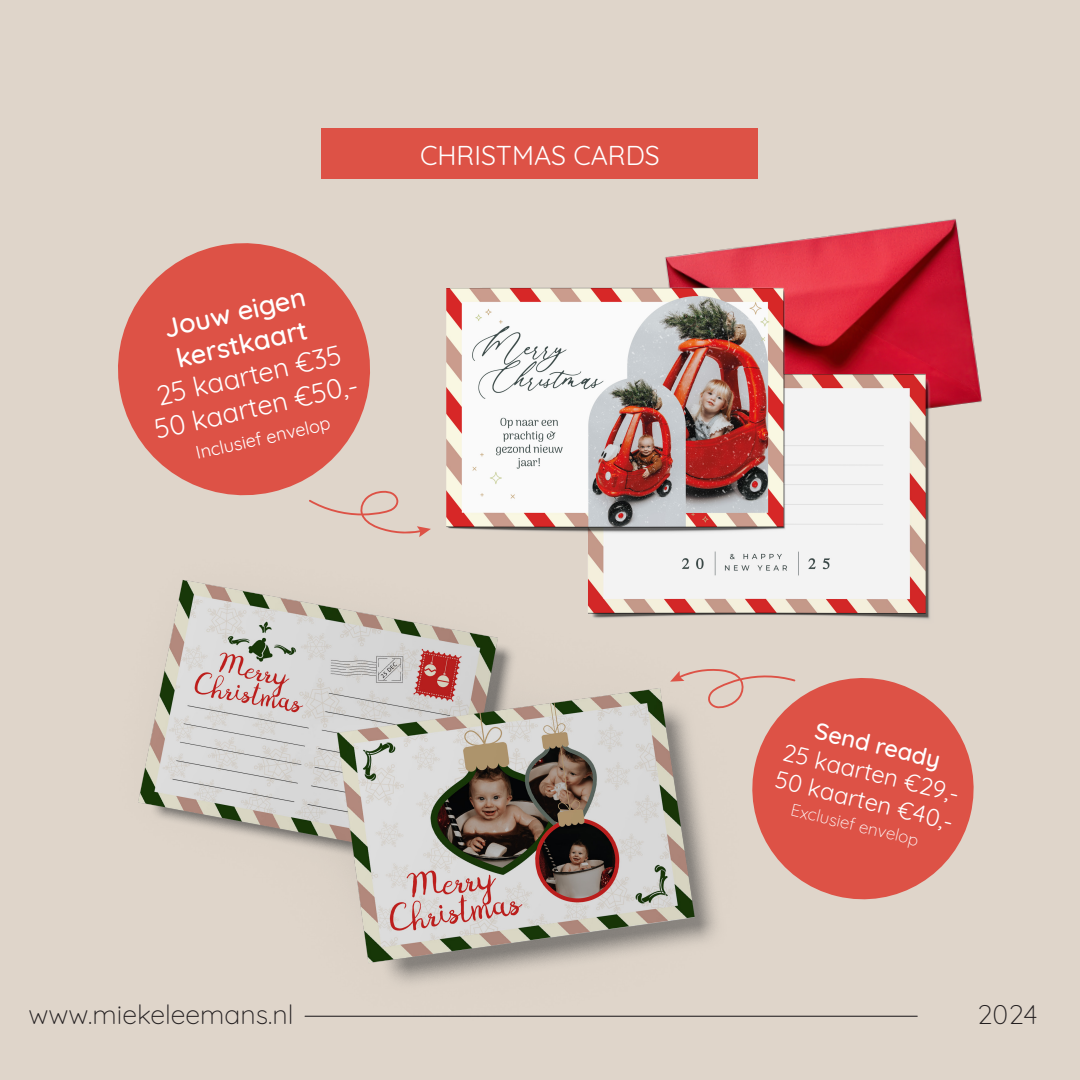
<style>
.page{position:relative;width:1080px;height:1080px;background:#dfd5ca}
.page>*{position:absolute;margin:0;border:0;box-sizing:border-box;transform-origin:0 0}
.t1{font:27px/32.4px "Quicksand";color:#fff;text-align:center}
.t2{font:500 27px/32.4px "Quicksand";color:#fff}
.t3{font:300 26.8px "Quicksand";color:#231f20}
.t4{font:26.6px "Quicksand";color:#fff}
.t5{font:23.7px/28.4px "Quicksand";color:#fff}
.t6{font:500 23.7px "Quicksand";color:#fff}
.t7{font:18px "Quicksand";color:#fff}
.t8{font:300 17px "Quicksand";color:#fff}
</style>
<div class="page">
<hr style="left:305px;top:1016px;width:613px;height:1px;background:#231f20">
<div style="left:322px;top:128px;width:436px;height:51px;background:#dd5246"></div>
<img style="left:0;top:470px;width:864px;height:591px">
<svg style="left:106px;top:231px;width:133px;height:276px;background:#dd8074"></svg>
<svg style="left:741px;top:754px;width:244px;height:156px;background:#dd786d"></svg>
<div style="left:758px;top:137px;width:258px;height:24px;background:#dfd5ca"></div>
<img style="left:239px;top:161px;width:841px;height:593px">
<svg style="left:670px;top:669px;width:125px;height:40px;background:#dec7bc"></svg>
<svg style="left:309px;top:491px;width:122px;height:46px;background:#decabf"></svg>
<p class="t2" style="left:160px;top:310px;width:146px;rotate:-13deg">Jouw eigen kerstkaart</p>
<p class="t1" style="left:144px;top:380px;width:209px;rotate:-13deg">25 kaarten €35<br>50 kaarten €50,-</p>
<p class="t7" style="left:193px;top:440px;width:139px;rotate:-13deg">Inclusief envelop</p>
<p class="t4" style="left:420px;top:135px;width:241px">CHRISTMAS CARDS</p>
<p class="t6" style="left:820px;top:711px;width:130px;rotate:14deg">Send ready</p>
<p class="t5" style="left:787px;top:735px;width:184px;rotate:14deg">25 kaarten €29,-<br>50 kaarten €40,-</p>
<p class="t8" style="left:795px;top:796px;width:133px;rotate:14deg">Exclusief envelop</p>
<p class="t3" style="left:28px;top:993px;width:267px">www.miekeleemans.nl</p>
<p class="t3" style="left:977px;top:993px;width:62px">2024</p>
</div>
